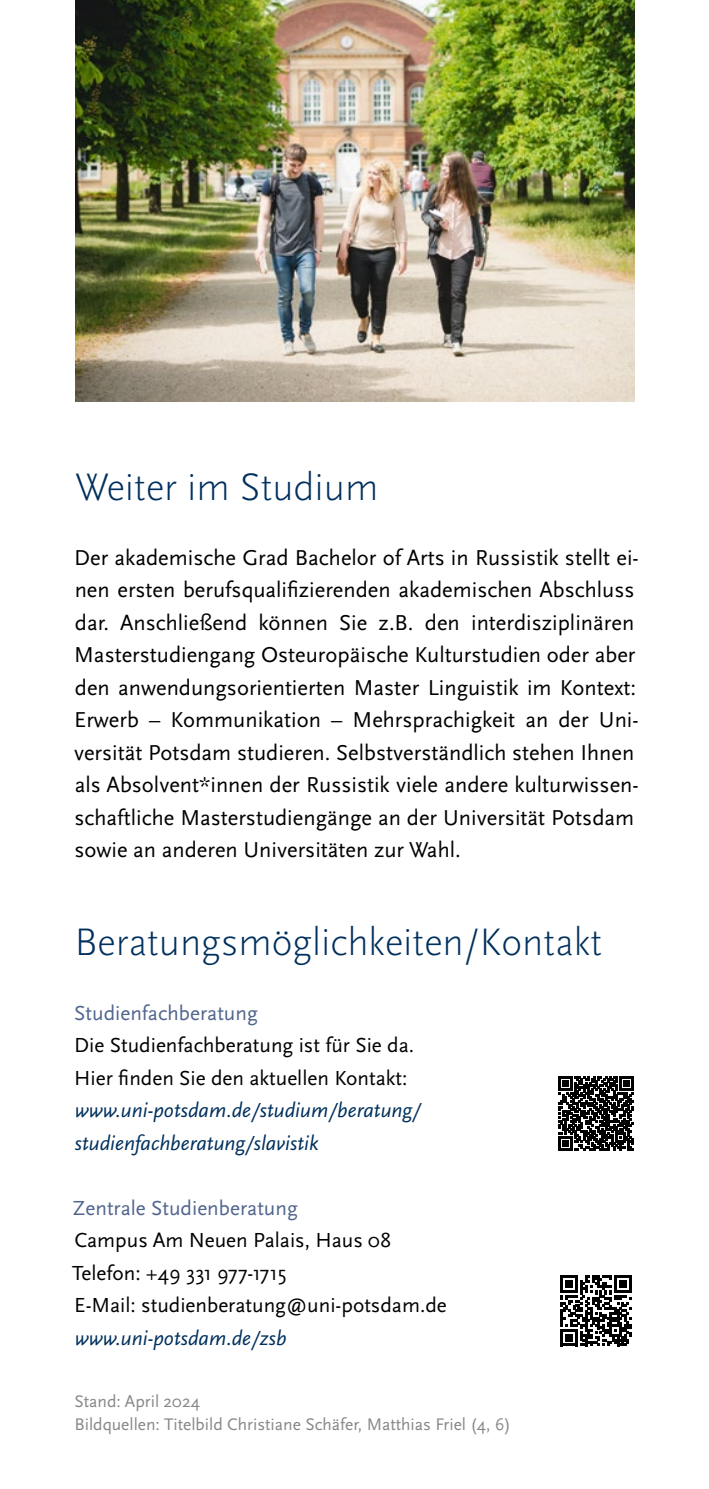
<style>
.page{position:relative;width:709px;height:1489px;background:#fff}
.page>*{position:absolute;margin:0;border:0;box-sizing:border-box;transform-origin:0 0}
.t1{font:300 40px "Scala Sans Pro";color:#00305d}
.t2{font:22.5px/32.5px "Scala Sans Pro";color:#000}
.t3{font:21.25px/32.5px "Scala Sans Pro";color:#000}
.t4{font:italic 21.25px/32.5px "Scala Sans Pro";color:#00305d}
.t5{font:21.25px "Scala Sans Pro";color:#51658e}
.t6{font:17.5px/22.5px "Scala Sans Pro";color:#878787}
</style>
<div class="page">
<hr style="left:708px;top:0;width:1px;height:293px;background:#ebebeb">
<svg style="left:708px;top:268px;width:1px;height:25px"></svg>
<svg style="left:559px;top:1076px;width:74px;height:74px"></svg>
<svg style="left:560px;top:1275px;width:71px;height:70px"></svg>
<img style="left:75px;top:0;width:559px;height:402px">
<h1 class="t1" style="left:75px;top:463px;width:305px">Weiter im Studium</h1>
<p class="t2" style="left:74px;top:541px;width:566px">Der akademische Grad Bachelor of Arts in Russistik stellt ei&shy;nen ersten berufsqualifizierenden akademischen Abschluss dar. Anschließend können Sie z.B. den interdisziplinären Masterstudiengang Osteuropäische Kulturstudien oder aber den anwendungsorientierten Master Linguistik im Kontext:<br>Erwerb – Kommunikation – Mehrsprachigkeit an der Uni&shy;versität Potsdam studieren. Selbstverständlich stehen Ihnen als Absolvent*innen der Russistik viele andere kulturwissen&shy;schaftliche Masterstudiengänge an der Universität Potsdam sowie an anderen Universitäten zur Wahl.</p>
<h1 class="t1" style="left:74px;top:918px;width:529px">Beratungsmöglichkeiten/Kontakt</h1>
<p class="t5" style="left:74px;top:1000px;width:185px">Studienfachberatung</p>
<p class="t3" style="left:74px;top:1029px;width:341px">Die Studienfachberatung ist für Sie da.<br>Hier finden Sie den aktuellen Kontakt:</p>
<p class="t4" style="left:75px;top:1094px;width:347px">www.uni-potsdam.de/studium/beratung/ studienfachberatung/slavistik</p>
<p class="t5" style="left:73px;top:1195px;width:226px">Zentrale Studienberatung</p>
<p class="t3" style="left:72px;top:1224px;width:376px">Campus Am Neuen Palais, Haus 08<br>Telefon: +49 331 977-1715<br>E-Mail: studienberatung@uni-potsdam.de</p>
<p class="t4" style="left:75px;top:1321px;width:213px">www.uni-potsdam.de/zsb</p>
<p class="t6" style="left:74px;top:1389px;width:438px">Stand: April 2024<br>Bildquellen: Titelbild Christiane Schäfer, Matthias Friel (4, 6)</p>
</div>
